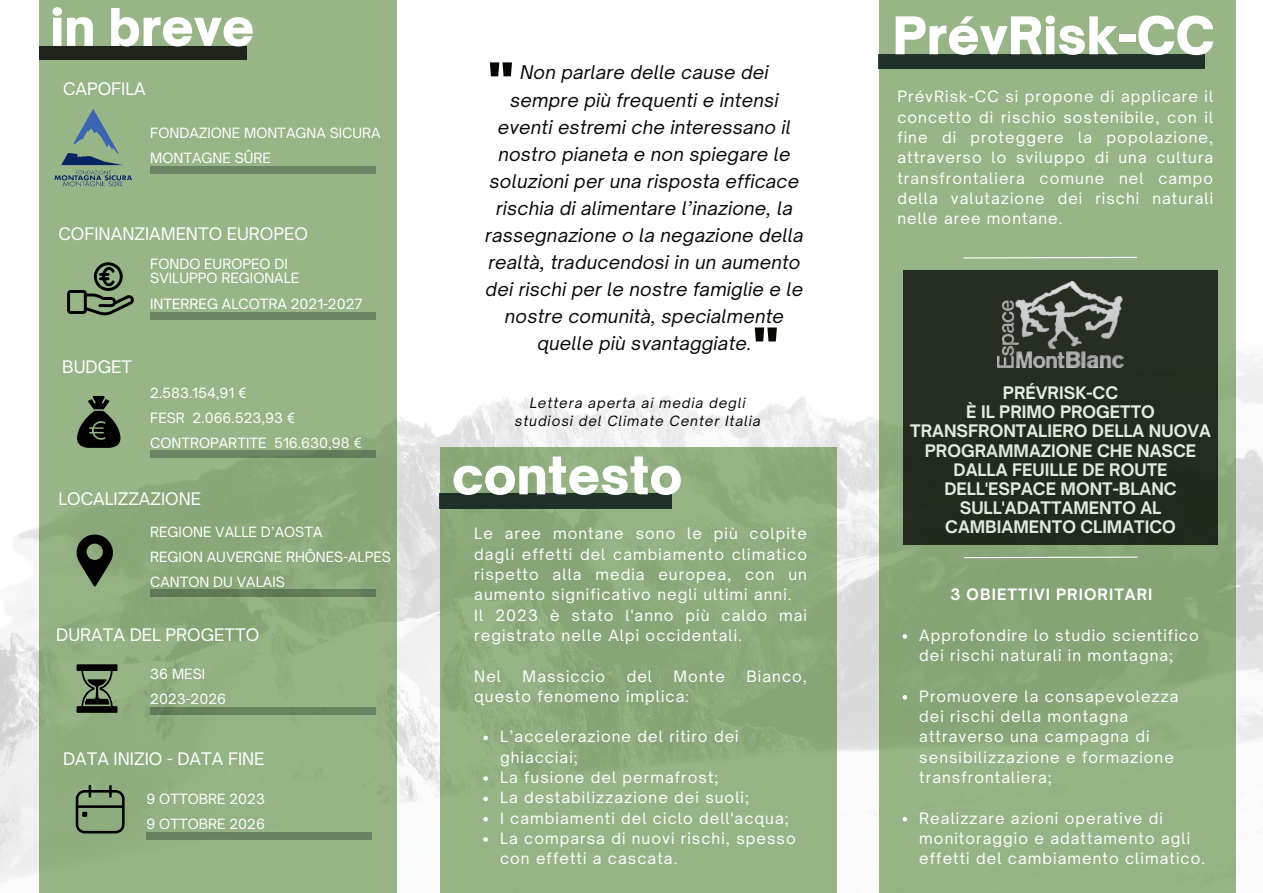
<style>
.page{position:relative;width:1263px;height:893px;background:#fff}
.page>*{position:absolute;margin:0;border:0;box-sizing:border-box;transform-origin:0 0}
.t1{font:800 54.15px "Open Sans";color:#080704}
.t2{font:900 49.65px "Open Sauce One";color:#fff}
.t3{font:italic 18px/27.2px "Open Sauce One";letter-spacing:.01em;color:#080704;text-align:center}
.t4{font:700 16.5px/19.2px "Open Sauce One";color:#fff;text-align:center}
.t5{font:16.5px "Open Sauce One";color:#fff}
.t6{font:15px/20.2px "Open Sauce One";letter-spacing:.07em;color:#fff}
.t7{font:700 15px "Open Sauce One";letter-spacing:.07em;color:#fff}
.t8{font:13.5px/24.8px "Open Sauce One";color:#fff}
.t9{font:italic 13.5px/18px "Open Sauce One";letter-spacing:.07em;color:#080704;text-align:center}
</style>
<div class="page">
<img style="left:0;top:0;width:1263px;height:893px">
<div style="left:39px;top:0;width:358px;height:893px;background:linear-gradient(to right,#94b184,#95b285)"></div>
<svg style="left:67px;top:262px;width:67px;height:53px;background:#6f8463"></svg>
<div style="left:150px;top:312px;width:225px;height:8px;background:#6b8464"></div>
<img style="left:47px;top:103px;width:91px;height:93px">
<svg style="left:77px;top:664px;width:40px;height:49px;background:#4d5c44"></svg>
<div style="left:150px;top:707px;width:225px;height:8px;background:#6a8362"></div>
<svg style="left:76px;top:785px;width:49px;height:48px;background:#6c8260"></svg>
<div style="left:146px;top:832px;width:225px;height:8px;background:#6a8362"></div>
<div style="left:39px;top:46px;width:208px;height:14px;background:#1e241b"></div>
<div style="left:440px;top:447px;width:396px;height:446px;background:#91ae81"></div>
<div style="left:879px;top:0;width:356px;height:893px;background:linear-gradient(to right,#92af82,#93b083)"></div>
<svg style="left:963px;top:556px;width:175px;height:3px"></svg>
<svg style="left:963px;top:256px;width:174px;height:3px"></svg>
<div style="left:903px;top:270px;width:315px;height:275px;background:#252c20"></div>
<img style="left:998px;top:282px;width:126px;height:86px">
<svg style="left:77px;top:396px;width:44px;height:52px;background:#3f4b38"></svg>
<div style="left:150px;top:450px;width:225px;height:8px;background:#6b8464"></div>
<div style="left:439px;top:494px;width:233px;height:15px;background:#203127"></div>
<div style="left:150px;top:166px;width:225px;height:8px;background:#6b8464"></div>
<svg style="left:77px;top:534px;width:36px;height:53px;background:#424f3b"></svg>
<div style="left:150px;top:589px;width:225px;height:8px;background:#617959"></div>
<div style="left:879px;top:54px;width:326px;height:15px;background:#203228"></div>
<svg style="left:483px;top:736px;width:5px;height:4px"></svg>
<svg style="left:483px;top:776px;width:5px;height:5px"></svg>
<svg style="left:483px;top:797px;width:5px;height:4px"></svg>
<svg style="left:483px;top:817px;width:5px;height:4px"></svg>
<svg style="left:483px;top:837px;width:5px;height:5px"></svg>
<svg style="left:902px;top:634px;width:5px;height:5px"></svg>
<svg style="left:902px;top:695px;width:5px;height:5px"></svg>
<svg style="left:902px;top:817px;width:5px;height:4px"></svg>
<h2 class="t2" style="left:50px;top:-5px;width:206px">in breve</h2>
<p class="t5" style="left:63px;top:78px;width:84px">CAPOFILA</p>
<p class="t8" style="left:150px;top:121px;width:232px">FONDAZIONE MONTAGNA SICURA<br>MONTAGNE SÛRE</p>
<p class="t5" style="left:58px;top:223px;width:251px">COFINANZIAMENTO EUROPEO</p>
<p class="t8" style="left:150px;top:257px;width:151px;line-height:13.5px">FONDO EUROPEO DI<br>SVILUPPO REGIONALE</p>
<p class="t8" style="left:150px;top:291px;width:214px">INTERREG ALCOTRA 2021-2027</p>
<p class="t5" style="left:62px;top:356px;width:71px">BUDGET</p>
<p class="t8" style="left:150px;top:380px;width:213px">2.583.154,91 €<br>FESR 2.066.523,93 €<br>CONTROPARTITE 516.630,98 €</p>
<p class="t5" style="left:58px;top:488px;width:144px">LOCALIZZAZIONE</p>
<p class="t8" style="left:150px;top:519px;width:242px">REGIONE VALLE D’AOSTA<br>REGION AUVERGNE RHÔNES-ALPES<br>CANTON DU VALAIS</p>
<p class="t5" style="left:56px;top:624px;width:204px">DURATA DEL PROGETTO</p>
<p class="t8" style="left:150px;top:662px;width:77px">36 MESI<br>2023-2026</p>
<p class="t5" style="left:63px;top:748px;width:203px">DATA INIZIO - DATA FINE</p>
<p class="t8" style="left:146px;top:786px;width:120px">9 OTTOBRE 2023<br>9 OTTOBRE 2026</p>
<h1 class="t1" style="left:487px;top:40px;width:30px">"</h1>
<p class="t3" style="left:485px;top:59px;width:320px">Non parlare delle cause dei sempre più frequenti e intensi eventi estremi che interessano il nostro pianeta e non spiegare le soluzioni per una risposta efficace rischia di alimentare l’inazione, la rassegnazione o la negazione della realtà, traducendosi in un aumento dei rischi per le nostre famiglie e le nostre comunità, specialmente quelle più svantaggiate.</p>
<h1 class="t1" style="left:751px;top:305px;width:30px">"</h1>
<p class="t9" style="left:515px;top:394px;width:247px">Lettera aperta ai media degli studiosi del Climate Center Italia</p>
<h2 class="t2" style="left:452px;top:443px;width:232px">contesto</h2>
<p class="t6" style="left:474px;top:523px;width:334px">Le aree montane sono le più colpite dagli effetti del cambiamento climatico rispetto alla media europea, con un aumento significativo negli ultimi anni.<br>Il 2023 è stato l'anno più caldo mai registrato nelle Alpi occidentali.</p>
<p class="t6" style="left:474px;top:665px;width:28px">Nel</p>
<p class="t6" style="left:523px;top:665px;width:84px">Massiccio</p>
<p class="t6" style="left:627px;top:665px;width:27px">del</p>
<p class="t6" style="left:674px;top:665px;width:53px">Monte</p>
<p class="t6" style="left:746px;top:665px;width:62px">Bianco,</p>
<p class="t6" style="left:474px;top:686px;width:216px">questo fenomeno implica:</p>
<p class="t6" style="left:500px;top:726px;width:297px">L’accelerazione del ritiro dei ghiacciai;<br>La fusione del permafrost;<br>La destabilizzazione dei suoli;<br>I cambiamenti del ciclo dell'acqua;<br>La comparsa di nuovi rischi, spesso con effetti a cascata.</p>
<h2 class="t2" style="left:893px;top:3px;width:323px">PrévRisk-CC</h2>
<p class="t6" style="left:897px;top:86px;width:317px;text-align:justify">PrévRisk-CC si propone di applicare il concetto di rischio sostenibile, con il fine di proteggere la popolazione, attraverso lo sviluppo di una cultura transfrontaliera comune nel campo della valutazione dei rischi naturali nelle aree montane.</p>
<p class="t4" style="left:910px;top:383px;width:302px">PRÉVRISK-CC<br>È IL PRIMO PROGETTO<br>TRANSFRONTALIERO DELLA NUOVA<br>PROGRAMMAZIONE CHE NASCE<br>DALLA FEUILLE DE ROUTE<br>DELL'ESPACE MONT-BLANC<br>SULL'ADATTAMENTO AL<br>CAMBIAMENTO CLIMATICO</p>
<p class="t7" style="left:950px;top:585px;width:204px">3 OBIETTIVI PRIORITARI</p>
<p class="t6" style="left:919px;top:625px;width:281px">Approfondire lo studio scientifico dei rischi naturali in montagna;</p>
<p class="t6" style="left:919px;top:686px;width:261px">Promuovere la consapevolezza dei rischi della montagna attraverso una campagna di sensibilizzazione e formazione transfrontaliera;</p>
<p class="t6" style="left:919px;top:808px;width:287px">Realizzare azioni operative di monitoraggio e adattamento agli effetti del cambiamento climatico.</p>
</div>
